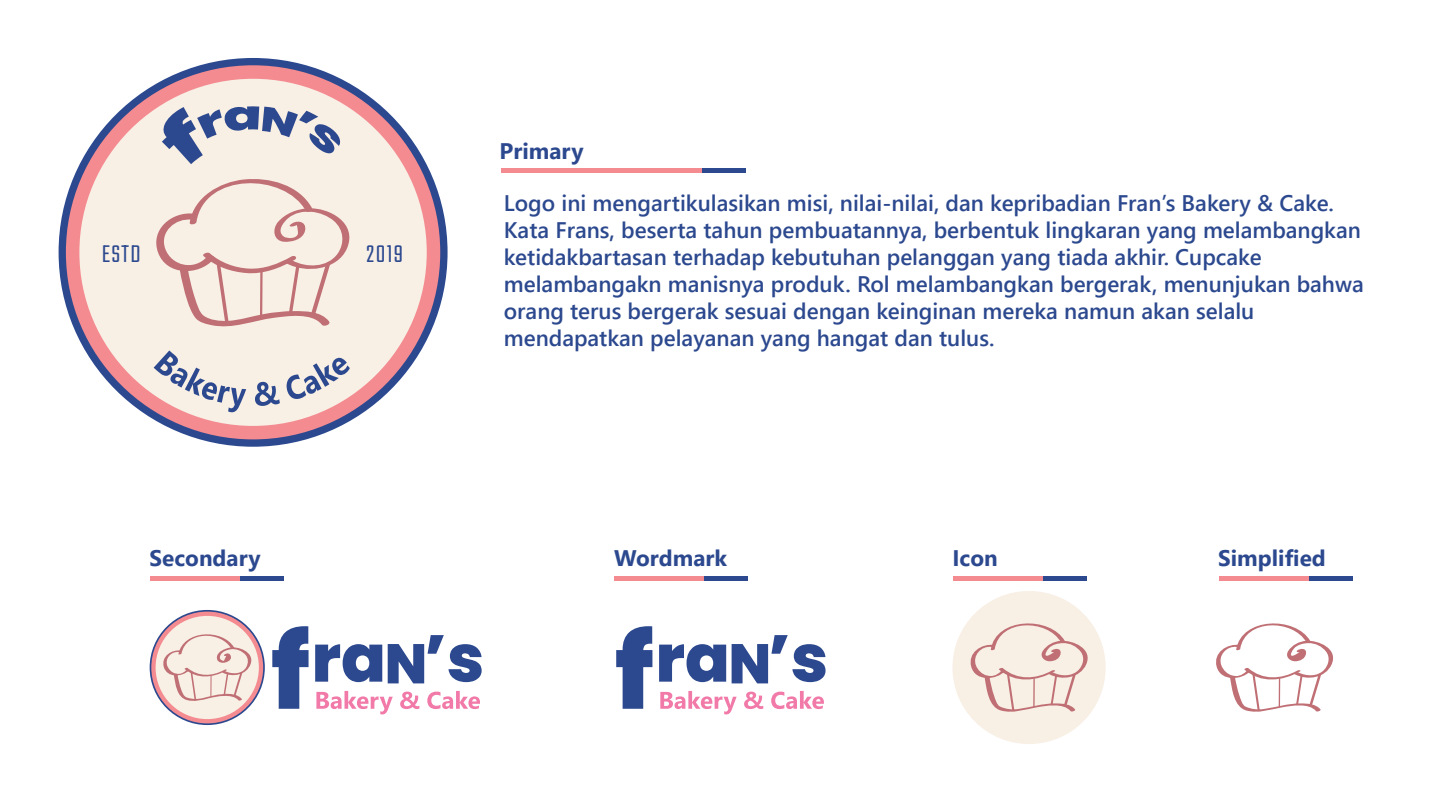
<style>
.page{position:relative;width:1441px;height:810px;background:#fff}
.page>*{position:absolute;margin:0;border:0;box-sizing:border-box;transform-origin:0 0}
.t1{font:300 26.7px "Teko";letter-spacing:.05em;color:#2c498f}
.t2{font:600 22.5px/27px "Segoe UI";color:#2c498f}
.t3{font:700 22.5px "Segoe UI";color:#2c498f}
</style>
<div class="page">
<div style="left:59px;top:58px;width:388px;height:389px;background:#2c498f;border-radius:50%"></div>
<div style="left:66px;top:65px;width:374px;height:374px;background:#f48b90;border-radius:50%"></div>
<div style="left:79px;top:79px;width:347px;height:347px;background:#f8efe5;border-radius:50%"></div>
<svg style="left:162px;top:106px;width:178px;height:58px"></svg>
<svg style="left:154px;top:350px;width:92px;height:63px"></svg>
<svg style="left:255px;top:382px;width:25px;height:24px"></svg>
<svg style="left:286px;top:358px;width:64px;height:41px"></svg>
<svg style="left:156px;top:179px;width:194px;height:148px"></svg>
<svg style="left:315px;top:635px;width:166px;height:48px"></svg>
<svg style="left:272px;top:626px;width:36px;height:83px"></svg>
<svg style="left:316px;top:691px;width:76px;height:23px"></svg>
<svg style="left:400px;top:692px;width:19px;height:17px"></svg>
<svg style="left:427px;top:691px;width:53px;height:18px"></svg>
<svg style="left:150px;top:610px;width:115px;height:115px"></svg>
<div style="left:151px;top:612px;width:112px;height:111px;background:#f48b90;border-radius:50%"></div>
<div style="left:156px;top:616px;width:103px;height:103px;background:#f8efe5;border-radius:50%"></div>
<svg style="left:161px;top:628px;width:94px;height:74px"></svg>
<div style="left:952px;top:591px;width:153px;height:153px;background:#f8efe5;border-radius:50%"></div>
<svg style="left:967px;top:616px;width:126px;height:98px"></svg>
<svg style="left:659px;top:635px;width:166px;height:48px"></svg>
<svg style="left:616px;top:626px;width:36px;height:83px"></svg>
<svg style="left:660px;top:691px;width:76px;height:23px"></svg>
<svg style="left:744px;top:692px;width:19px;height:17px"></svg>
<svg style="left:771px;top:691px;width:52px;height:18px"></svg>
<svg style="left:1216px;top:623px;width:117px;height:89px"></svg>
<div style="left:501px;top:168px;width:245px;height:5px;background:#f48b90"></div>
<div style="left:702px;top:168px;width:44px;height:5px;background:#2c498f"></div>
<div style="left:150px;top:576px;width:134px;height:5px;background:#f48b90"></div>
<div style="left:240px;top:576px;width:44px;height:5px;background:#2c498f"></div>
<div style="left:614px;top:576px;width:133px;height:5px;background:#f48b90"></div>
<div style="left:704px;top:576px;width:43px;height:5px;background:#2c498f"></div>
<div style="left:952px;top:576px;width:134px;height:5px;background:#f48b90"></div>
<div style="left:1042px;top:576px;width:44px;height:5px;background:#2c498f"></div>
<div style="left:1218px;top:576px;width:134px;height:5px;background:#f48b90"></div>
<div style="left:1308px;top:576px;width:44px;height:5px;background:#2c498f"></div>
<p class="t1" style="left:102px;top:240px;width:40px">ESTD</p>
<p class="t1" style="left:366px;top:240px;width:38px">2019</p>
<p class="t3" style="left:499px;top:130px;width:85px">Primary</p>
<p class="t2" style="left:504px;top:188px;width:861px">Logo ini mengartikulasikan misi, nilai-nilai, dan kepribadian Fran’s Bakery &amp; Cake.<br>Kata Frans, beserta tahun pembuatannya, berbentuk lingkaran yang melambangkan ketidakbartasan terhadap kebutuhan pelanggan yang tiada akhir. Cupcake melambangakn manisnya produk. Rol melambangkan bergerak, menunjukan bahwa orang terus bergerak sesuai dengan keinginan mereka namun akan selalu mendapatkan pelayanan yang hangat dan tulus.</p>
<p class="t3" style="left:150px;top:537px;width:112px">Secondary</p>
<p class="t3" style="left:614px;top:537px;width:114px">Wordmark</p>
<p class="t3" style="left:952px;top:537px;width:47px">Icon</p>
<p class="t3" style="left:1218px;top:537px;width:109px">Simplified</p>
</div>
